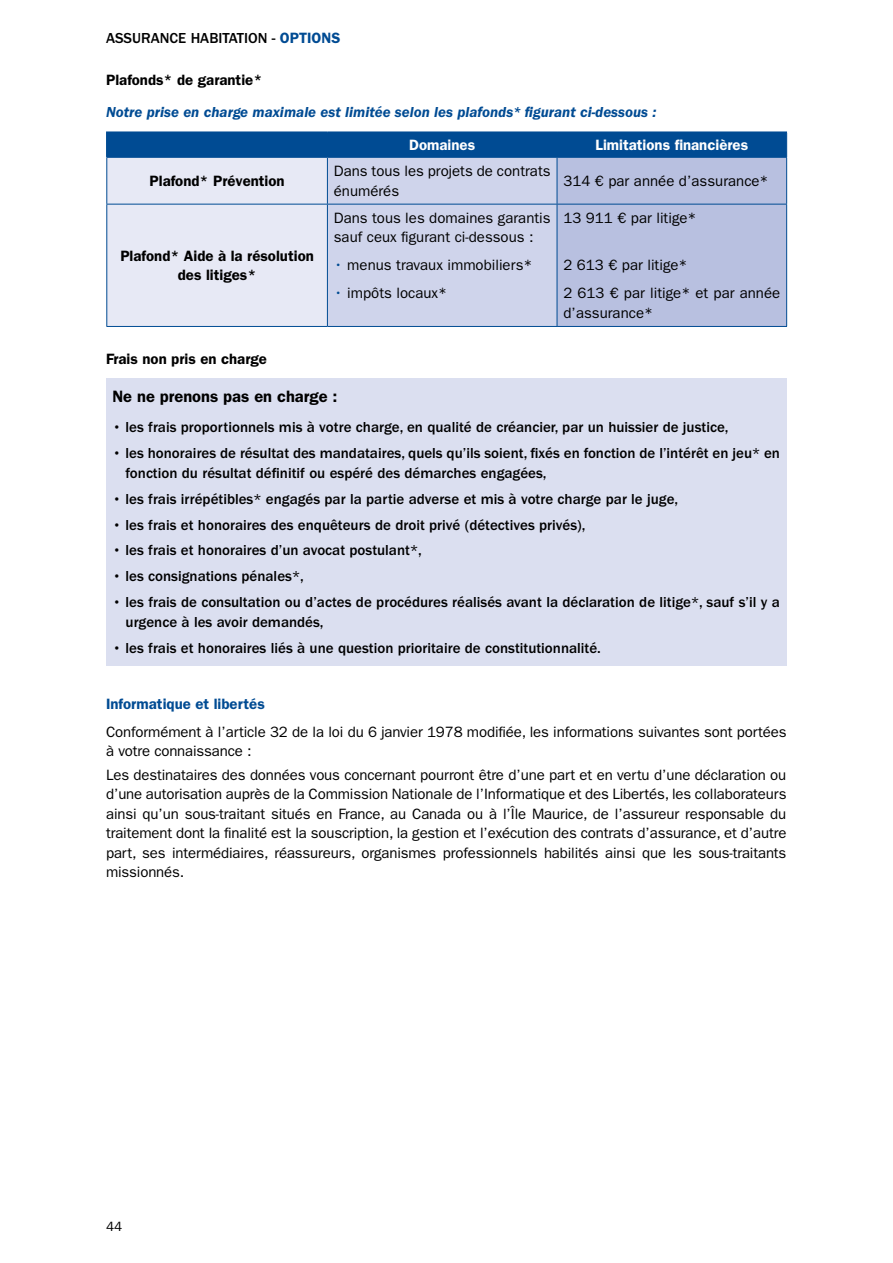
<style>
.page{position:relative;width:893px;height:1263px;background:#fff}
.page>*{position:absolute;margin:0;border:0;box-sizing:border-box;transform-origin:0 0}
.t1{font:600 16.5px "ITC Franklin Gothic Std";color:#000}
.t2{font:15px/19.5px "ITC Franklin Gothic Std";color:#000}
.t3{font:500 15px/19.5px "ITC Franklin Gothic Std";color:#000}
.t4{font:600 15px/19.5px "ITC Franklin Gothic Std";color:#000;text-align:center}
.t5{font:italic 600 15px "ITC Franklin Gothic Std";color:#004b93}
.t6{font:600 15px "ITC Franklin Gothic Std";color:#fff}
.t7{font:600 15px "ITC Franklin Gothic Std";color:#004b93}
.t8{font:13.5px "ITC Franklin Gothic Std";color:#000}
.s1{font-weight:600;color:#004b93}
.s2{color:#004b93}
</style>
<div class="page">
<hr style="left:106px;top:133px;width:2px;height:24px;background:#004b93">
<hr style="left:106px;top:131px;width:221px;height:2px;background:#004b93">
<hr style="left:106px;top:157px;width:221px;height:1px;background:#004b93">
<hr style="left:327px;top:131px;width:230px;height:2px;background:#004b93">
<hr style="left:557px;top:131px;width:230px;height:2px;background:#004b93">
<svg style="left:107px;top:132px;width:680px;height:194px;background:#b2c1de"></svg>
<hr style="left:557px;top:157px;width:230px;height:1px;background:#004b93">
<hr style="left:106px;top:158px;width:1px;height:46px;background:#004b93">
<hr style="left:327px;top:158px;width:1px;height:46px;background:#004b93">
<hr style="left:557px;top:158px;width:1px;height:46px;background:#004b93">
<hr style="left:786px;top:158px;width:1px;height:46px;background:#004b93">
<hr style="left:106px;top:204px;width:1px;height:122px;background:#004b93">
<hr style="left:106px;top:204px;width:221px;height:1px;background:#004b93">
<hr style="left:106px;top:326px;width:221px;height:1px;background:#004b93">
<hr style="left:327px;top:204px;width:1px;height:122px;background:#004b93">
<hr style="left:327px;top:204px;width:230px;height:1px;background:#004b93">
<hr style="left:327px;top:326px;width:230px;height:1px;background:#004b93">
<hr style="left:557px;top:204px;width:1px;height:122px;background:#004b93">
<hr style="left:557px;top:204px;width:230px;height:1px;background:#004b93">
<hr style="left:786px;top:204px;width:1px;height:122px;background:#004b93">
<hr style="left:557px;top:326px;width:230px;height:1px;background:#004b93">
<div style="left:106px;top:378px;width:680px;height:287px;background:#dbdff0"></div>
<p class="t3" style="left:106px;top:28px;width:236px">ASSURANCE HABITATION - <span class="s1">OPTIONS</span></p>
<p class="t4" style="left:106px;top:70px;width:158px">Plafonds* de garantie*</p>
<p class="t5" style="left:106px;top:104px;width:552px">Notre prise en charge maximale est limitée selon les plafonds* figurant ci-dessous :</p>
<p class="t6" style="left:409px;top:136px;width:67px">Domaines</p>
<p class="t6" style="left:595px;top:136px;width:154px">Limitations financières</p>
<p class="t4" style="left:150px;top:171px;width:137px">Plafond* Prévention</p>
<p class="t2" style="left:334px;top:161px;width:218px">Dans tous les projets de contrats énumérés</p>
<p class="t2" style="left:563px;top:171px;width:207px">314 € par année d’assurance*</p>
<p class="t4" style="left:120px;top:246px;width:195px">Plafond* Aide à la résolution des litiges*</p>
<p class="t2" style="left:334px;top:208px;width:218px">Dans tous les domaines garantis sauf ceux figurant ci-dessous :</p>
<p class="t2" style="left:334px;top:256px;width:200px"><span class="s2">•</span> menus travaux immobiliers*</p>
<p class="t2" style="left:334px;top:284px;width:115px"><span class="s2">•</span> impôts locaux*</p>
<p class="t2" style="left:563px;top:208px;width:135px">13 911 € par litige*</p>
<p class="t2" style="left:563px;top:251px;width:218px;line-height:28px">2 613 € par litige*<br>2 613 € par litige* et par année</p>
<p class="t2" style="left:563px;top:303px;width:91px">d’assurance*</p>
<p class="t4" style="left:106px;top:349px;width:162px">Frais non pris en charge</p>
<p class="t1" style="left:112px;top:387px;width:227px">Ne ne prenons pas en charge :</p>
<p class="t3" style="left:112px;top:418px;width:618px">• les frais proportionnels mis à votre charge, en qualité de créancier, par un huissier de justice,</p>
<p class="t3" style="left:126px;top:444px;width:656px;text-indent:-13px">• les honoraires de résultat des mandataires, quels qu’ils soient, fixés en fonction de l’intérêt en jeu* en fonction du résultat définitif ou espéré des démarches engagées,</p>
<p class="t3" style="left:112px;top:489px;width:567px">• les frais irrépétibles* engagés par la partie adverse et mis à votre charge par le juge,</p>
<p class="t3" style="left:112px;top:515px;width:475px">• les frais et honoraires des enquêteurs de droit privé (détectives privés),</p>
<p class="t3" style="left:112px;top:541px;width:311px">• les frais et honoraires d’un avocat postulant*,</p>
<p class="t3" style="left:112px;top:567px;width:193px">• les consignations pénales*,</p>
<p class="t3" style="left:126px;top:593px;width:656px;text-indent:-13px">• les frais de consultation ou d’actes de procédures réalisés avant la déclaration de litige*, sauf s’il y a urgence à les avoir demandés,</p>
<p class="t3" style="left:112px;top:638px;width:490px">• les frais et honoraires liés à une question prioritaire de constitutionnalité.</p>
<p class="t7" style="left:106px;top:695px;width:160px">Informatique et libertés</p>
<p class="t2" style="left:106px;top:722px;width:682px">Conformément à l’article 32 de la loi du 6 janvier 1978 modifiée, les informations suivantes sont portées à votre connaissance :</p>
<p class="t2" style="left:106px;top:765px;width:682px;text-align:justify">Les destinataires des données vous concernant pourront être d’une part et en vertu d’une déclaration ou d’une autorisation auprès de la Commission Nationale de l’Informatique et des Libertés, les collaborateurs ainsi qu’un sous-traitant situés en France, au Canada ou à l’Île Maurice, de l’assureur responsable du traitement dont la finalité est la souscription, la gestion et l’exécution des contrats d’assurance, et d’autre part, ses intermédiaires, réassureurs, organismes professionnels habilités ainsi que les sous-traitants missionnés.</p>
<p class="t8" style="left:106px;top:1218px;width:18px">44</p>
</div>
